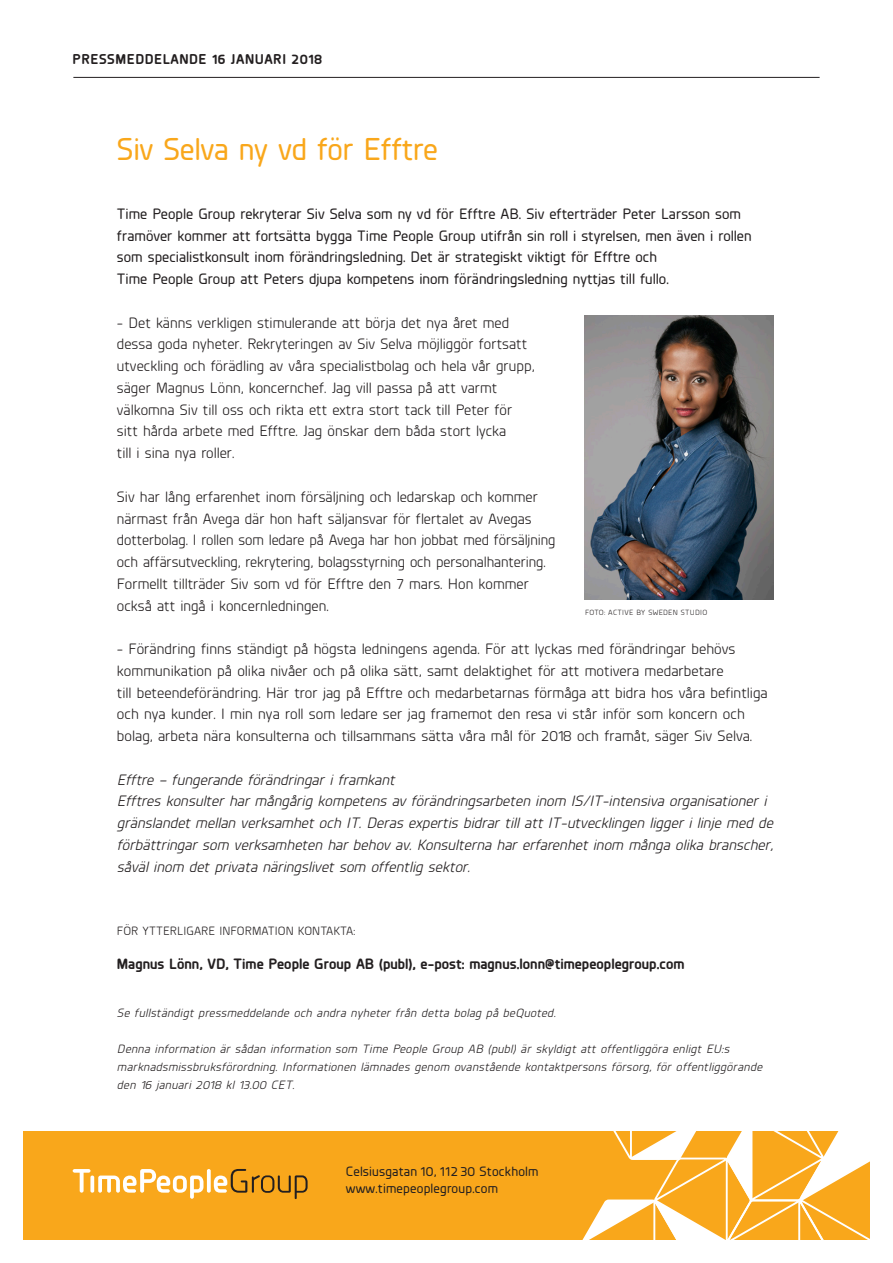
<style>
.page{position:relative;width:893px;height:1263px;background:#fff}
.page>*{position:absolute;margin:0;border:0;box-sizing:border-box;transform-origin:0 0}
.Brödtext{font:500 31.5px "Planer";letter-spacing:-.005em;color:#f9a71b}
.Brödtext-2{font:15px/21.8px "Planer";letter-spacing:.005em;color:#231f20}
.Brödtext-3{font:italic 15px/21.8px "Planer";letter-spacing:.005em;color:#231f20}
.Brödtext-4{font:500 15px/21.8px "Planer";letter-spacing:.005em;color:#231f20}
.Brödtext-5{font:700 15px "Planer";letter-spacing:.005em;color:#231f20}
.HUVUDRUBRIK___R1{font:700 14.25px "Planer";letter-spacing:.04em;color:#231f20}
.t1{font:500 13.5px/16.2px "Planer";letter-spacing:.015em;color:#231f20}
.Brödtext-6{font:italic 12px "Planer";letter-spacing:.03em;color:#231f20}
.Brödtext-7{font:12px "Planer";letter-spacing:.005em;color:#231f20}
.t2{font:7.5px "Planer";letter-spacing:.04em;color:#231f20}
</style>
<div class="page">
<div style="left:23px;top:1131px;width:847px;height:108px;background:#f9a71b"></div>
<svg style="left:581px;top:1131px;width:289px;height:109px"></svg>
<svg style="left:73px;top:1169px;width:18px;height:24px"></svg>
<svg style="left:90px;top:1175px;width:4px;height:18px"></svg>
<svg style="left:98px;top:1169px;width:105px;height:30px"></svg>
<svg style="left:207px;top:1169px;width:4px;height:24px"></svg>
<svg style="left:214px;top:1169px;width:94px;height:30px"></svg>
<hr style="left:73px;top:77px;width:747px;height:1px;background:#231f20">
<img style="left:584px;top:316px;width:189px;height:284px">
<p class="HUVUDRUBRIK___R1" style="left:73px;top:48px;width:251px">PRESSMEDDELANDE 16 JANUARI 2018</p>
<p class="Brödtext" style="left:117px;top:127px;width:322px">Siv Selva ny vd för Efftre</p>
<p class="Brödtext-4" style="left:117px;top:202px;width:636px">Time People Group rekryterar Siv Selva som ny vd för Efftre AB. Siv efterträder Peter Larsson som framöver kommer att fortsätta bygga Time People Group utifrån sin roll i styrelsen, men även i rollen som specialistkonsult inom förändringsledning. Det är strategiskt viktigt för Efftre och<br>Time People Group att Peters djupa kompetens inom förändringsledning nyttjas till fullo.</p>
<p class="Brödtext-2" style="left:117px;top:311px;width:419px">- Det känns verkligen stimulerande att börja det nya året med dessa goda nyheter. Rekryteringen av Siv Selva möjliggör fortsatt utveckling och förädling av våra specialistbolag och hela vår grupp, säger Magnus Lönn, koncernchef. Jag vill passa på att varmt välkomna Siv till oss och rikta ett extra stort tack till Peter för sitt hårda arbete med Efftre. Jag önskar dem båda stort lycka<br>till i sina nya roller.</p>
<p class="Brödtext-2" style="left:117px;top:485px;width:440px">Siv har lång erfarenhet inom försäljning och ledarskap och kommer närmast från Avega där hon haft säljansvar för flertalet av Avegas dotterbolag. I rollen som ledare på Avega har hon jobbat med försäljning och affärsutveckling, rekrytering, bolagsstyrning och personalhantering.<br>Formellt tillträder Siv som vd för Efftre den 7 mars. Hon kommer också att ingå i koncernledningen.</p>
<p class="Brödtext-2" style="left:117px;top:637px;width:620px">- Förändring finns ständigt på högsta ledningens agenda. För att lyckas med förändringar behövs kommunikation på olika nivåer och på olika sätt, samt delaktighet för att motivera medarbetare</p>
<p class="Brödtext-2" style="left:117px;top:681px;width:652px">till beteendeförändring. Här tror jag på Efftre och medarbetarnas förmåga att bidra hos våra befintliga och nya kunder. I min nya roll som ledare ser jag framemot den resa vi står inför som koncern och bolag, arbeta nära konsulterna och tillsammans sätta våra mål för 2018 och framåt, säger Siv Selva.</p>
<p class="Brödtext-3" style="left:117px;top:768px;width:279px">Efftre – fungerande förändringar i framkant</p>
<p class="Brödtext-3" style="left:117px;top:790px;width:658px">Efftres konsulter har mångårig kompetens av förändringsarbeten inom IS/IT-intensiva organisationer i gränslandet mellan verksamhet och IT. Deras expertis bidrar till att IT-utvecklingen ligger i linje med de förbättringar som verksamheten har behov av. Konsulterna har erfarenhet inom många olika branscher, såväl inom det privata näringslivet som offentlig sektor.</p>
<p class="t2" style="left:585px;top:607px;width:124px">FOTO: ACTIVE BY SWEDEN STUDIO</p>
<p class="Brödtext-7" style="left:117px;top:923px;width:240px">FÖR YTTERLIGARE INFORMATION KONTAKTA:</p>
<p class="Brödtext-5" style="left:117px;top:953px;width:569px">Magnus Lönn, VD, Time People Group AB (publ), e-post: magnus.lonn@timepeoplegroup.com</p>
<p class="Brödtext-6" style="left:117px;top:1005px;width:440px">Se fullständigt pressmeddelande och andra nyheter från detta bolag på beQuoted.</p>
<p class="Brödtext-6" style="left:117px;top:1041px;width:614px">Denna information är sådan information som Time People Group AB (publ) är skyldigt att offentliggöra enligt EU:s</p>
<p class="Brödtext-6" style="left:117px;top:1059px;width:647px">marknadsmissbruksförordning. Informationen lämnades genom ovanstående kontaktpersons försorg, för offentliggörande</p>
<p class="Brödtext-6" style="left:117px;top:1077px;width:179px">den 16 januari 2018 kl 13.00 CET.</p>
<p class="t1" style="left:346px;top:1163px;width:194px">Celsiusgatan 10, 112 30 Stockholm www.timepeoplegroup.com</p>
</div>
